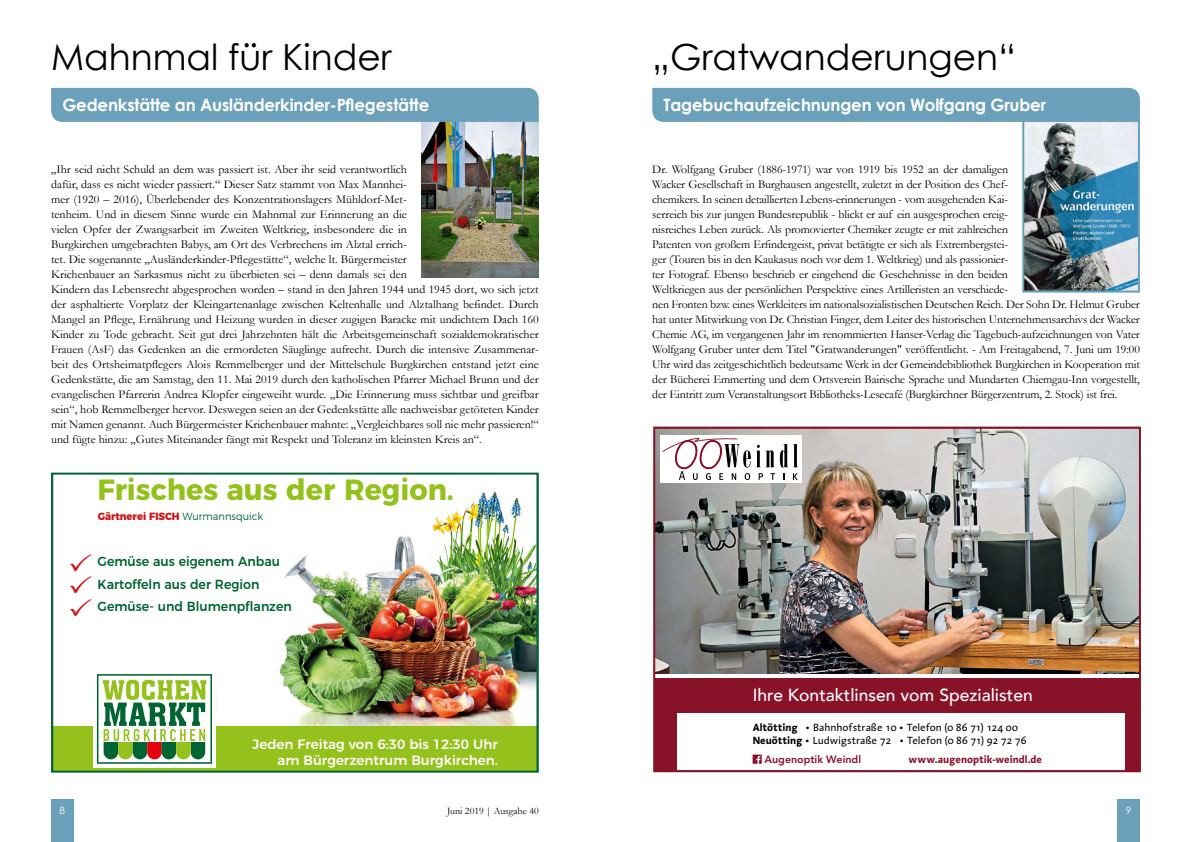
<style>
.page{position:relative;width:1191px;height:842px;background:#fff}
.page>*{position:absolute;margin:0;border:0;box-sizing:border-box;transform-origin:0 0}
.t1{font:36px "Century Gothic";color:#000}
.t2{font:700 29.2px "Montserrat";color:#94c11c}
.t3{font:500 17.5px "Avenir";color:#fff}
.t4{font:700 17px "Century Gothic";letter-spacing:-.01em;color:#fff}
.t5{font:500 13.4px/16.2px "Montserrat";color:#fff;text-align:right}
.t6{font:500 13.2px/22.9px "Montserrat";color:#006532;scale:.95 1}
.t7{font:12px/15px "Garamond";color:#000}
.t8{font:10.7px/12.8px "Aroma LT";letter-spacing:-.01em;color:#000}
.t9{font:700 10.7px "Aroma LT";color:#881328}
.t10{font:800 10.7px "Avenir";color:#881328}
.t11{font:800 10.4px "Montserrat";color:#cd1316;scale:.95 1}
.t12{font:10px "Garamond";color:#000}
.t13{font:10px "Century Gothic";color:#fff}
.s1{font-weight:300;color:#006532}
.s2{font-weight:700}
</style>
<div class="page">
<div style="left:51px;top:799px;width:23px;height:43px;background:#6ba0bb"></div>
<div style="left:1117px;top:799px;width:23px;height:43px;background:#6ba0bb"></div>
<img style="left:1025px;top:122px;width:112px;height:168px">
<div style="left:1022px;top:119px;width:118px;height:174px;border:2px solid #6ba0bb"></div>
<div style="left:652px;top:88px;width:488px;height:34px;background:#6ba0bb"></div>
<img style="left:421px;top:122px;width:118px;height:156px">
<div style="left:51px;top:88px;width:488px;height:34px;background:#6ba0bb"></div>
<img style="left:656px;top:430px;width:482px;height:339px">
<div style="left:653px;top:427px;width:488px;height:345px;border:2px solid #881328"></div>
<img style="left:298px;top:490px;width:238px;height:72px">
<div style="left:52px;top:726px;width:486px;height:46px;background:#94c11c"></div>
<div style="left:93px;top:670px;width:122px;height:97px;background:#fff"></div>
<svg style="left:97px;top:674px;width:115px;height:90px"></svg>
<img style="left:279px;top:562px;width:257px;height:164px">
<div style="left:51px;top:473px;width:488px;height:300px;border:2px solid #006532"></div>
<svg style="left:752px;top:754px;width:10px;height:9px"></svg>
<h1 class="t1" style="left:51px;top:31px;width:342px">Mahnmal für Kinder</h1>
<h3 class="t4" style="left:62px;top:92px;width:368px">Gedenkstätte an Ausländerkinder-Pflegestätte</h3>
<p class="t7" style="left:51px;top:161px;width:489px">„Ihr seid nicht Schuld an dem was passiert ist. Aber ihr seid verantwortlich<br>dafür, dass es nicht wieder passiert.“ Dieser Satz stammt von Max Mannhei-<br>mer (1920 – 2016), Überlebender des Konzentrationslagers Mühldorf-Met-<br>tenheim. Und in diesem Sinne wurde ein Mahnmal zur Erinnerung an die<br>vielen Opfer der Zwangsarbeit im Zweiten Weltkrieg, insbesondere die in<br>Burgkirchen umgebrachten Babys, am Ort des Verbrechens im Alztal errich-<br>tet. Die sogenannte „Ausländerkinder-Pflegestätte“, welche lt. Bürgermeister<br>Krichenbauer an Sarkasmus nicht zu überbieten sei – denn damals sei den<br>Kindern das Lebensrecht abgesprochen worden – stand in den Jahren 1944 und 1945 dort, wo sich jetzt der asphaltierte Vorplatz der Kleingartenanlage zwischen Keltenhalle und Alztalhang befindet. Durch Mangel an Pflege, Ernährung und Heizung wurden in dieser zugigen Baracke mit undichtem Dach 160<br>Kinder zu Tode gebracht. Seit gut drei Jahrzehnten hält die Arbeitsgemeinschaft sozialdemokratischer Frauen (AsF) das Gedenken an die ermordeten Säuglinge aufrecht. Durch die intensive Zusammenar&shy;beit des Ortsheimatpflegers Alois Remmelberger und der Mittelschule Burgkirchen entstand jetzt eine Gedenkstätte, die am Samstag, den 11. Mai 2019 durch den katholischen Pfarrer Michael Brunn und der evangelischen Pfarrerin Andrea Klopfer eingeweiht wurde. „Die Erinnerung muss sichtbar und greifbar sein“, hob Remmelberger hervor. Deswegen seien an der Gedenkstätte alle nachweisbar getöteten Kinder mit Namen genannt. Auch Bürgermeister Krichenbauer mahnte: „Vergleichbares soll nie mehr passieren!“ und fügte hinzu: „Gutes Miteinander fängt mit Respekt und Toleranz im kleinsten Kreis an“.</p>
<h2 class="t2" style="left:97px;top:465px;width:358px">Frisches aus der Region.</h2>
<p class="t11" style="left:98px;top:508px;width:175px">Gärtnerei FISCH <span class="s1">Wurmannsquick</span></p>
<p class="t6" style="left:98px;top:548px;width:206px">Gemüse aus eigenem Anbau<br>Kartoffeln aus der Region<br>Gemüse- und Blumenpflanzen</p>
<p class="t5" style="left:253px;top:734px;width:247px">Jeden Freitag von 6:30 bis 12:30 Uhr am Bürgerzentrum Burgkirchen.</p>
<h1 class="t1" style="left:652px;top:31px;width:365px">„Gratwanderungen“</h1>
<h3 class="t4" style="left:663px;top:92px;width:384px">Tagebuchaufzeichnungen von Wolfgang Gruber</h3>
<p class="t7" style="left:652px;top:161px;width:489px">Dr. Wolfgang Gruber (1886-1971) war von 1919 bis 1952 an der damaligen<br>Wacker Gesellschaft in Burghausen angestellt, zuletzt in der Position des Chef-<br>chemikers. In seinen detaillierten Lebens-erinnerungen - vom ausgehenden Kai-<br>serreich bis zur jungen Bundesrepublik - blickt er auf ein ausgesprochen ereig-<br>nisreiches Leben zurück. Als promovierter Chemiker zeugte er mit zahlreichen<br>Patenten von großem Erfindergeist, privat betätigte er sich als Extrembergstei-<br>ger (Touren bis in den Kaukasus noch vor dem 1. Weltkrieg) und als passionier-<br>ter Fotograf. Ebenso beschrieb er eingehend die Geschehnisse in den beiden<br>Weltkriegen aus der persönlichen Perspektive eines Artilleristen an verschiede-<br>nen Fronten bzw. eines Werkleiters im nationalsozialistischen Deutschen Reich. Der Sohn Dr. Helmut Gruber hat unter Mitwirkung von Dr. Christian Finger, dem Leiter des historischen Unternehmensarchivs der Wacker Chemie AG, im vergangenen Jahr im renommierten Hanser-Verlag die Tagebuch-aufzeichnungen von Vater Wolfgang Gruber unter dem Titel "Gratwanderungen" veröffentlicht. - Am Freitagabend, 7. Juni um 19:00<br>Uhr wird das zeitgeschichtlich bedeutsame Werk in der Gemeindebibliothek Burgkirchen in Kooperation mit der Bücherei Emmerting und dem Ortsverein Bairische Sprache und Mundarten Chiemgau-Inn vorgestellt, der Eintritt zum Veranstaltungsort Bibliotheks-Lesecafé (Burgkirchner Bürgerzentrum, 2. Stock) ist frei.</p>
<h3 class="t3" style="left:752px;top:680px;width:281px">Ihre Kontaktlinsen vom Spezialisten</h3>
<p class="t8" style="left:752px;top:721px;width:275px"><span class="s2">Altötting</span> • Bahnhofstraße 10 • Telefon (0 86 71) 124 00<br><span class="s2">Neuötting</span> • Ludwigstraße 72 • Telefon (0 86 71) 92 72 76</p>
<p class="t10" style="left:764px;top:751px;width:98px">Augenoptik Weindl</p>
<p class="t9" style="left:908px;top:752px;width:135px">www.augenoptik-weindl.de</p>
<p class="t13" style="left:60px;top:803px;width:7px">8</p>
<p class="t12" style="left:447px;top:804px;width:93px">Juni 2019 | Ausgabe 40</p>
<p class="t13" style="left:1125px;top:803px;width:7px">9</p>
</div>
